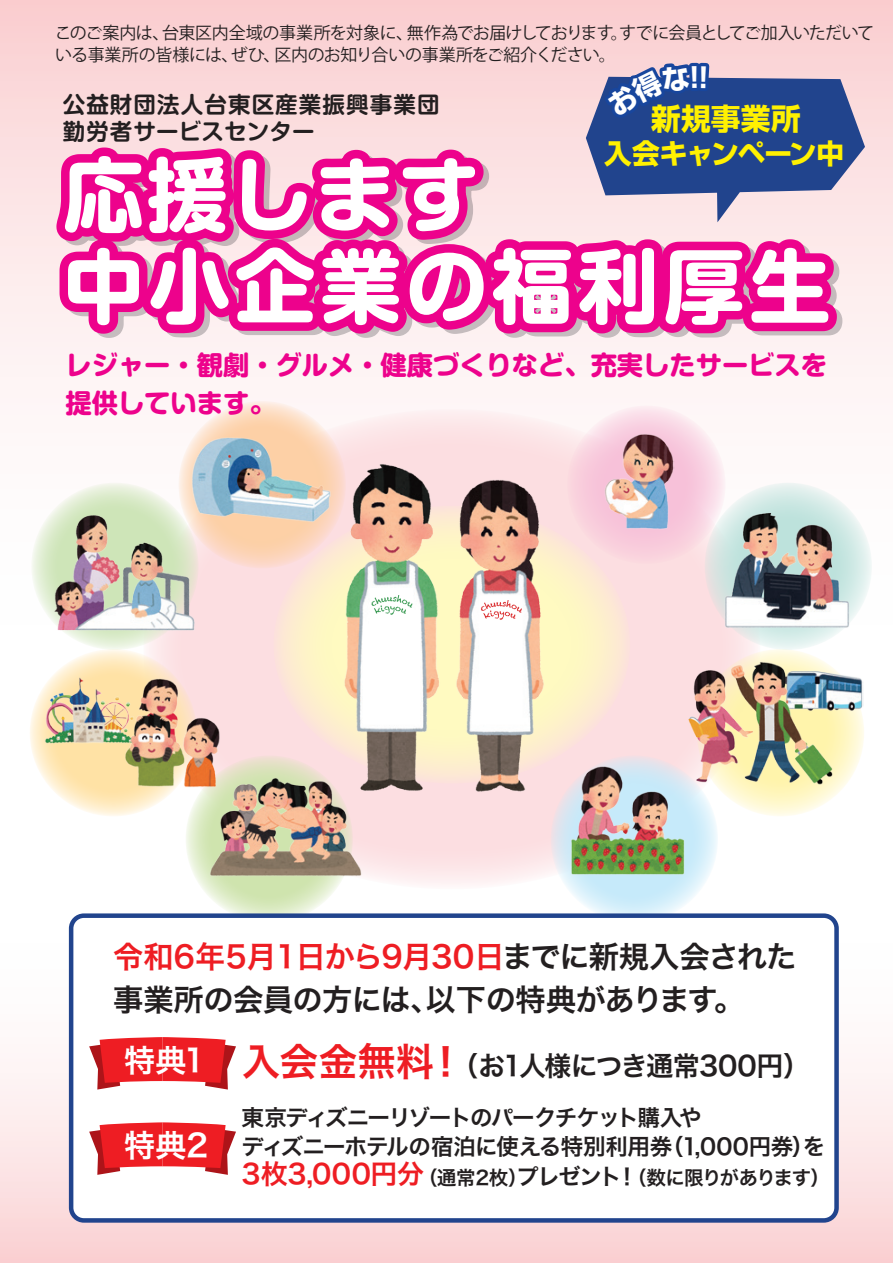
<style>
.page{position:relative;width:893px;height:1263px;background:#fff}
.page>*{position:absolute;margin:0;border:0;box-sizing:border-box;transform-origin:0 0}
.t1{font:700 80.85px/91.5px "Shin M Go Pro";letter-spacing:.06em;color:#fff}
.t2{font:31.2px "Hira Kaku Std W6";color:#fff}
.t3{font:30.3px/42.6px "Hira Kaku Std W6";letter-spacing:-.02em;color:#231f20}
.t4{font:700 29.7px "Shin Go Pr 6";letter-spacing:.005em;color:#fff101}
.t5{font:700 27.6px "Shin Go Pr 6";letter-spacing:-.035em;color:#fff101}
.t6{font:27.15px "Hira Kaku Std W6";letter-spacing:-.045em;color:#231f20}
.t7{font:700 26.25px/37.2px "Shin M Go Pro";color:#ed028c}
.t8{font:22.5px/28.7px "Hira Kaku Std W6";letter-spacing:-.055em;color:#231f20}
.t9{font:700 22.5px/27px "Shin M Go Pro De";letter-spacing:.05em;color:#231f20}
.t10{font:19.5px "Hira Kaku Std W6";letter-spacing:-.045em;color:#231f20}
.t11{font:16.95px/22.5px "Koz Go Pro";letter-spacing:-.035em;color:#231f20}
.s1{color:#ee1d23}
.s2{font-size:31.2px;color:#fff}
.s3{font-size:38.55px;color:#ee1d23}
.s4{font-size:27px;color:#ee1d23}
.s5{font-size:22.5px}
</style>
<div class="page">
<div style="left:0;top:0;width:893px;height:632px;background:linear-gradient(to bottom,#fad3d5,#fff)"></div>
<div style="left:0;top:938px;width:893px;height:325px;background:linear-gradient(to bottom,#fff,#fad5d7)"></div>
<div style="left:144px;top:409px;width:616px;height:480px;background:#fcdee1;border-radius:50%"></div>
<div style="left:274px;top:506px;width:356px;height:277px;background:#fdead2;border-radius:50%"></div>
<svg style="left:31px;top:483px;width:168px;height:167px;background:#e5efd9"></svg>
<svg style="left:705px;top:483px;width:167px;height:167px;background:#e1edeb"></svg>
<svg style="left:567px;top:406px;width:158px;height:158px;fill:#f9d1df"></svg>
<svg style="left:179px;top:401px;width:167px;height:167px;background:#fcdac1"></svg>
<svg style="left:697px;top:649px;width:167px;height:167px;background:#fef8d4"></svg>
<svg style="left:30px;top:649px;width:167px;height:167px;background:#fee9bf"></svg>
<svg style="left:186px;top:755px;width:167px;height:168px;background:#e1ebca"></svg>
<svg style="left:551px;top:755px;width:167px;height:168px;background:#d8edf8"></svg>
<div style="left:71px;top:916px;width:765px;height:304px;background:#fff;border-radius:13px"></div>
<div style="left:69px;top:913px;width:770px;height:310px;border:4px solid #21448d;border-radius:13px"></div>
<svg style="left:89px;top:1037px;width:147px;height:52px"></svg>
<svg style="left:89px;top:1122px;width:147px;height:53px"></svg>
<img style="left:305px;top:459px;width:110px;height:332px">
<svg style="left:371px;top:595px;width:42px;height:20px"></svg>
<img style="left:415px;top:459px;width:173px;height:338px">
<svg style="left:481px;top:600px;width:41px;height:20px"></svg>
<img style="left:191px;top:428px;width:142px;height:104px">
<img style="left:602px;top:433px;width:72px;height:98px">
<img style="left:723px;top:503px;width:128px;height:129px">
<img style="left:834px;top:669px;width:29px;height:48px">
<img style="left:687px;top:660px;width:147px;height:129px">
<img style="left:569px;top:764px;width:118px;height:113px">
<img style="left:208px;top:768px;width:155px;height:120px">
<img style="left:43px;top:675px;width:95px;height:70px">
<img style="left:124px;top:677px;width:99px;height:113px">
<img style="left:51px;top:508px;width:146px;height:131px">
<svg style="left:48px;top:59px;width:817px;height:287px;background:#d873b4"></svg>
<p class="t11" style="left:55px;top:22px;width:821px">このご案内は、台東区内全域の事業所を対象に、無作為でお届けしております。すでに会員としてご加入いただいている事業所の皆様には、ぜひ、区内のお知り合いの事業所をご紹介ください。</p>
<h3 class="t9" style="left:63px;top:88px;width:378px">公益財団法人台東区産業振興事業団勤労者サービスセンター</h3>
<h3 class="t4" style="left:651px;top:95px;width:151px">新規事業所</h3>
<h3 class="t5" style="left:604px;top:131px;width:241px">入会キャンペーン中</h3>
<h1 class="t1" style="left:63px;top:139px;width:769px">応援します<br>中小企業の福利厚生</h1>
<h3 class="t7" style="left:66px;top:344px;width:763px">レジャー・観劇・グルメ・健康づくりなど、充実したサービスを提供しています。</h3>
<h3 class="t3" style="left:113px;top:936px;width:685px"><span class="s1">令和6年5月1日から9月30日</span>までに新規入会された事業所の会員の方には、以下の特典があります。</h3>
<h3 class="t6" style="left:124px;top:1045px;width:688px"><span class="s2">特典1</span> <span class="s3">入会金無料！</span>（お1人様につき通常300円）</h3>
<h2 class="t2" style="left:124px;top:1121px;width:86px">特典2</h2>
<h3 class="t8" style="left:241px;top:1104px;width:585px">東京ディズニーリゾートのパークチケット購入や<br>ディズニーホテルの宿泊に使える特別利用券（1,000円券）を</h3>
<p class="t10" style="left:241px;top:1162px;width:590px"><span class="s4">3枚3,000円分</span>（通常2枚）<span class="s5">プレゼント！</span>（数に限りがあります）</p>
</div>
